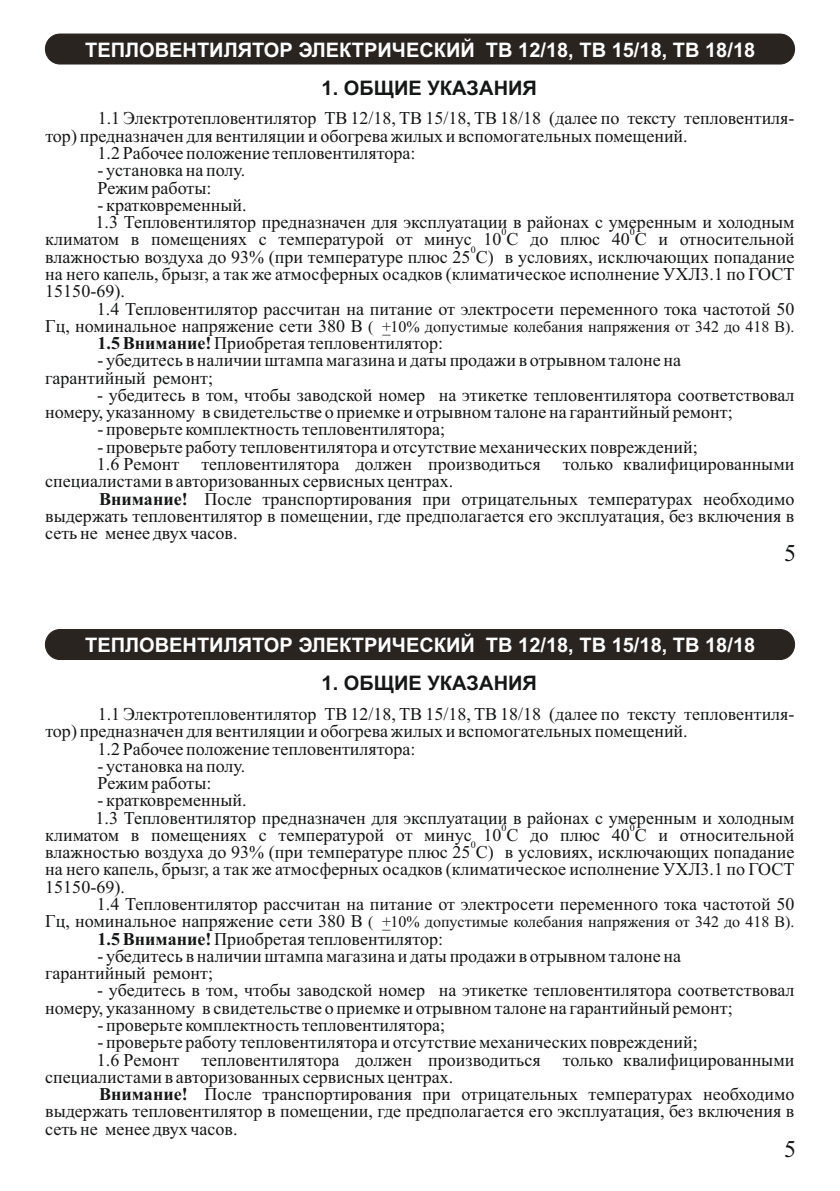
<style>
.page{position:relative;width:840px;height:1191px;background:#fff}
.page>*{position:absolute;margin:0;border:0;box-sizing:border-box;transform-origin:0 0}
.t1{font:24px "Times New Roman";color:#151616}
.t2{font:700 20px "Arial";color:#fff}
.t3{font:700 20px "Arial";color:#151616}
.t4{font:18px/17.2px "Times New Roman";color:#151616}
.t5{font:16px "Times New Roman";color:#151616}
.t6{font:10px "Times New Roman";color:#151616}
.s1{font-size:18px}
.s2{font-weight:700}
</style>
<div class="page">
<div style="left:45px;top:34px;width:749px;height:30px;background:#2a2420;border:1px solid #2a2420;border-radius:15px"></div>
<div style="left:45px;top:629px;width:749px;height:30px;background:#2a2420;border:1px solid #2a2420;border-radius:15px"></div>
<p class="t2" style="left:85px;top:42px;width:671px">ТЕПЛОВЕНТИЛЯТОР ЭЛЕКТРИЧЕСКИЙ ТВ 12/18, ТВ 15/18, ТВ 18/18</p>
<p class="t3" style="left:321px;top:80px;width:217px">1. ОБЩИЕ УКАЗАНИЯ</p>
<p class="t4" style="left:98px;top:112px;width:698px">1.1 Электротепловентилятор ТВ 12/18, ТВ 15/18, ТВ 18/18 (далее по тексту тепловентиля-</p>
<p class="t4" style="left:45px;top:129px;width:643px">тор) предназначен для вентиляции и обогрева жилых и вспомогательных помещений.</p>
<p class="t4" style="left:97px;top:146px;width:319px">1.2 Рабочее положение тепловентилятора:</p>
<p class="t4" style="left:97px;top:163px;width:149px">- установка на полу.<br>Режим работы:</p>
<p class="t4" style="left:95px;top:198px;width:700px">- кратковременный.<br>1.3 Тепловентилятор предназначен для эксплуатации в районах с умеренным и холодным</p>
<p class="t6" style="left:501px;top:228px;width:6px">0</p>
<p class="t6" style="left:629px;top:228px;width:6px">0</p>
<p class="t4" style="left:45px;top:232px;width:750px">климатом в помещениях с температурой от минус 10 С до плюс 40 С и относительной</p>
<p class="t6" style="left:470px;top:246px;width:6px">0</p>
<p class="t4" style="left:45px;top:250px;width:750px;text-align:justify">влажностью воздуха до 93% (при температуре плюс 25 С) в условиях, исключающих попадание на него капель, брызг, а так же атмосферных осадков (климатическое исполнение УХЛ3.1 по ГОСТ 15150-69).</p>
<p class="t4" style="left:97px;top:301px;width:698px">1.4 Тепловентилятор рассчитан на питание от электросети переменного тока частотой 50</p>
<p class="t5" style="left:45px;top:321px;width:750px"><span class="s1">Гц, номинальное напряжение сети 380 В</span> ( +_10% допустимые колебания напряжения от 342 до 418 В).</p>
<p class="t4" style="left:97px;top:336px;width:347px"><span class="s2">1.5 Внимание!</span> Приобретая тепловентилятор:</p>
<p class="t4" style="left:45px;top:353px;width:637px;text-indent:52px">- убедитесь в наличии штампа магазина и даты продажи в отрывном талоне на гарантийный ремонт;</p>
<p class="t4" style="left:45px;top:388px;width:750px;text-indent:52px">- убедитесь в том, чтобы заводской номер на этикетке тепловентилятора соответствовал номеру, указанному в свидетельстве о приемке и отрывном талоне на гарантийный ремонт;</p>
<p class="t4" style="left:97px;top:422px;width:349px">- проверьте комплектность тепловентилятора;</p>
<p class="t4" style="left:97px;top:440px;width:601px">- проверьте работу тепловентилятора и отсутствие механических повреждений;</p>
<p class="t4" style="left:97px;top:457px;width:698px">1.6 Ремонт тепловентилятора должен производиться только квалифицированными</p>
<p class="t4" style="left:45px;top:474px;width:409px">специалистами в авторизованных сервисных центрах.</p>
<p class="t4" style="left:99px;top:491px;width:696px"><span class="s2">Внимание!</span> После транспортирования при отрицательных температурах необходимо</p>
<p class="t4" style="left:45px;top:509px;width:750px">выдержать тепловентилятор в помещении, где предполагается его эксплуатация, без включения в</p>
<p class="t4" style="left:45px;top:526px;width:194px">сеть не менее двух часов.</p>
<p class="t2" style="left:85px;top:637px;width:671px">ТЕПЛОВЕНТИЛЯТОР ЭЛЕКТРИЧЕСКИЙ ТВ 12/18, ТВ 15/18, ТВ 18/18</p>
<p class="t3" style="left:321px;top:675px;width:217px">1. ОБЩИЕ УКАЗАНИЯ</p>
<h1 class="t1" style="left:783px;top:544px;width:13px">5</h1>
<p class="t4" style="left:98px;top:707px;width:698px">1.1 Электротепловентилятор ТВ 12/18, ТВ 15/18, ТВ 18/18 (далее по тексту тепловентиля-</p>
<p class="t4" style="left:45px;top:724px;width:643px">тор) предназначен для вентиляции и обогрева жилых и вспомогательных помещений.</p>
<p class="t4" style="left:97px;top:741px;width:319px">1.2 Рабочее положение тепловентилятора:</p>
<p class="t4" style="left:97px;top:759px;width:149px">- установка на полу.<br>Режим работы:</p>
<p class="t4" style="left:95px;top:793px;width:700px">- кратковременный.<br>1.3 Тепловентилятор предназначен для эксплуатации в районах с умеренным и холодным</p>
<p class="t6" style="left:501px;top:824px;width:6px">0</p>
<p class="t6" style="left:629px;top:824px;width:6px">0</p>
<p class="t4" style="left:45px;top:828px;width:750px">климатом в помещениях с температурой от минус 10 С до плюс 40 С и относительной</p>
<p class="t6" style="left:470px;top:841px;width:6px">0</p>
<p class="t4" style="left:45px;top:845px;width:750px;text-align:justify">влажностью воздуха до 93% (при температуре плюс 25 С) в условиях, исключающих попадание на него капель, брызг, а так же атмосферных осадков (климатическое исполнение УХЛ3.1 по ГОСТ 15150-69).</p>
<p class="t4" style="left:97px;top:897px;width:698px">1.4 Тепловентилятор рассчитан на питание от электросети переменного тока частотой 50</p>
<p class="t5" style="left:45px;top:916px;width:750px"><span class="s1">Гц, номинальное напряжение сети 380 В</span> ( +_10% допустимые колебания напряжения от 342 до 418 В).</p>
<p class="t4" style="left:97px;top:931px;width:347px"><span class="s2">1.5 Внимание!</span> Приобретая тепловентилятор:</p>
<p class="t4" style="left:45px;top:949px;width:637px;text-indent:52px">- убедитесь в наличии штампа магазина и даты продажи в отрывном талоне на гарантийный ремонт;</p>
<p class="t4" style="left:45px;top:983px;width:750px;text-indent:52px">- убедитесь в том, чтобы заводской номер на этикетке тепловентилятора соответствовал номеру, указанному в свидетельстве о приемке и отрывном талоне на гарантийный ремонт;</p>
<p class="t4" style="left:97px;top:1018px;width:349px">- проверьте комплектность тепловентилятора;</p>
<p class="t4" style="left:97px;top:1035px;width:601px">- проверьте работу тепловентилятора и отсутствие механических повреждений;</p>
<p class="t4" style="left:97px;top:1052px;width:698px">1.6 Ремонт тепловентилятора должен производиться только квалифицированными</p>
<p class="t4" style="left:45px;top:1069px;width:409px">специалистами в авторизованных сервисных центрах.</p>
<p class="t4" style="left:99px;top:1087px;width:696px"><span class="s2">Внимание!</span> После транспортирования при отрицательных температурах необходимо</p>
<p class="t4" style="left:45px;top:1104px;width:750px">выдержать тепловентилятор в помещении, где предполагается его эксплуатация, без включения в</p>
<p class="t4" style="left:45px;top:1121px;width:194px">сеть не менее двух часов.</p>
<h1 class="t1" style="left:783px;top:1140px;width:13px">5</h1>
</div>
